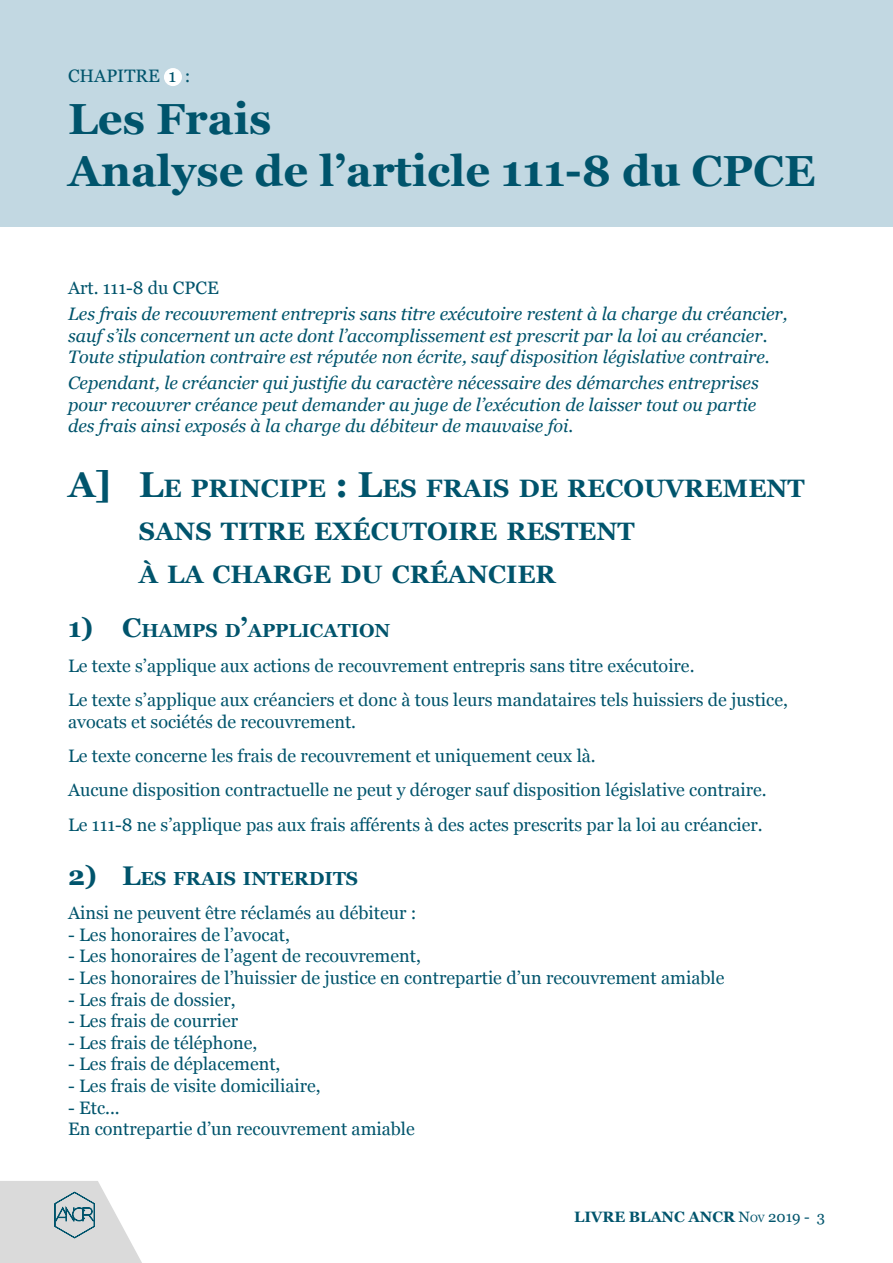
<style>
.page{position:relative;width:893px;height:1263px;background:#fff}
.page>*{position:absolute;margin:0;border:0;box-sizing:border-box;transform-origin:0 0}
.t1{font:700 43.5px/52.2px "Georgia";color:#00546c}
.t2{font:700 25.2px "Georgia";color:#00546c}
.t3{font:700 18.9px "Georgia";color:#00546c}
.t4{font:18px/34.3px "Georgia";color:#00546c}
.t5{font:italic 18px/21.6px "Georgia";color:#00546c}
.t6{font:700 15px "Georgia";letter-spacing:-.005em;color:#00546c}
.s1{font-size:36px}
.s2{font-size:27px}
.s3{font-weight:400}
.s4{font-weight:400;font-size:10.5px}
</style>
<div class="page">
<svg style="left:0;top:1181px;width:142px;height:82px"></svg>
<div style="left:0;top:0;width:893px;height:226px;background:#c2d8e2"></div>
<div style="left:164px;top:68px;width:18px;height:18px;background:#fff;border-radius:50%"></div>
<p class="t4" style="left:68px;top:58px;width:124px">CHAPITRE 1 :</p>
<h1 class="t1" style="left:68px;top:93px;width:749px">Les Frais<br>Analyse de l’article 111-8 du CPCE</h1>
<p class="t4" style="left:68px;top:270px;width:152px">Art. 111-8 du CPCE</p>
<p class="t5" style="left:68px;top:303px;width:721px">Les frais de recouvrement entrepris sans titre exécutoire restent à la charge du créancier, sauf s’ils concernent un acte dont l’accomplissement est prescrit par la loi au créancier.<br>Toute stipulation contraire est réputée non écrite, sauf disposition législative contraire.</p>
<p class="t5" style="left:68px;top:372px;width:692px">Cependant, le créancier qui justifie du caractère nécessaire des démarches entreprises pour recouvrer créance peut demander au juge de l’exécution de laisser tout ou partie des frais ainsi exposés à la charge du débiteur de mauvaise foi.</p>
<h2 class="t2" style="left:68px;top:472px;width:158px"><span class="s1">A]</span> <span class="s1">L</span>E PRINCI</h2>
<h2 class="t2" style="left:290px;top:472px;width:170px">PE <span class="s1">: L</span>ES FRAI</h2>
<h2 class="t2" style="left:493px;top:472px;width:94px">SDEREC</h2>
<h2 class="t2" style="left:623px;top:472px;width:62px">OUVRE</h2>
<h2 class="t2" style="left:722px;top:472px;width:84px">MENT</h2>
<h2 class="t2" style="left:139px;top:515px;width:326px">SANS TITRE EXÉCUTOIRE</h2>
<h2 class="t2" style="left:506px;top:515px;width:130px">RESTENT</h2>
<h2 class="t2" style="left:139px;top:558px;width:329px">ÀLA CHARGEDUCRÉANCIER</h2>
<p class="t3" style="left:68px;top:619px;width:234px"><span class="s2">1) C</span>HAMPS D<span class="s2">’</span>APPLICA</p>
<p class="t3" style="left:338px;top:619px;width:54px">TION</p>
<p class="t4" style="left:68px;top:648px;width:721px">Le texte s’applique aux actions de recouvrement entrepris sans titre exécutoire.<br>Le texte s’applique aux créanciers et donc à tous leurs mandataires tels huissiers de justice,</p>
<p class="t4" style="left:68px;top:704px;width:700px">avocats et sociétés de recouvrement.<br>Le texte concerne les frais de recouvrement et uniquement ceux là.<br>Aucune disposition contractuelle ne peut y déroger sauf disposition législative contraire.<br>Le 111-8 ne s’applique pas aux frais afférents à des actes prescrits par la loi au créancier.</p>
<p class="t3" style="left:68px;top:866px;width:132px"><span class="s2">2) L</span>ES FRAI</p>
<p class="t3" style="left:224px;top:866px;width:136px">S INTERDITS</p>
<p class="t4" style="left:68px;top:895px;width:350px">Ainsi ne peuvent être réclamés au débiteur :</p>
<p class="t4" style="left:68px;top:917px;width:223px">- Les honoraires de l’avocat,</p>
<p class="t4" style="left:68px;top:938px;width:354px">- Les honoraires de l’agent de recouvrement,</p>
<p class="t4" style="left:68px;top:960px;width:658px">- Les honoraires de l’huissier de justice en contrepartie d’un recouvrement amiable</p>
<p class="t4" style="left:68px;top:981px;width:169px">- Les frais de dossier,</p>
<p class="t4" style="left:68px;top:1003px;width:172px">- Les frais de courrier</p>
<p class="t4" style="left:68px;top:1025px;width:191px">- Les frais de téléphone,</p>
<p class="t4" style="left:68px;top:1046px;width:214px">- Les frais de déplacement,</p>
<p class="t4" style="left:68px;top:1068px;width:254px">- Les frais de visite domiciliaire,</p>
<p class="t4" style="left:68px;top:1096px;width:348px;line-height:21.6px">- Etc...<br>En contrepartie d’un recouvrement amiable</p>
<p class="t6" style="left:574px;top:1207px;width:252px">LIVRE BLANC ANCR <span class="s3">N</span><span class="s4">ov</span> <span class="s3">2019 - 3</span></p>
</div>
